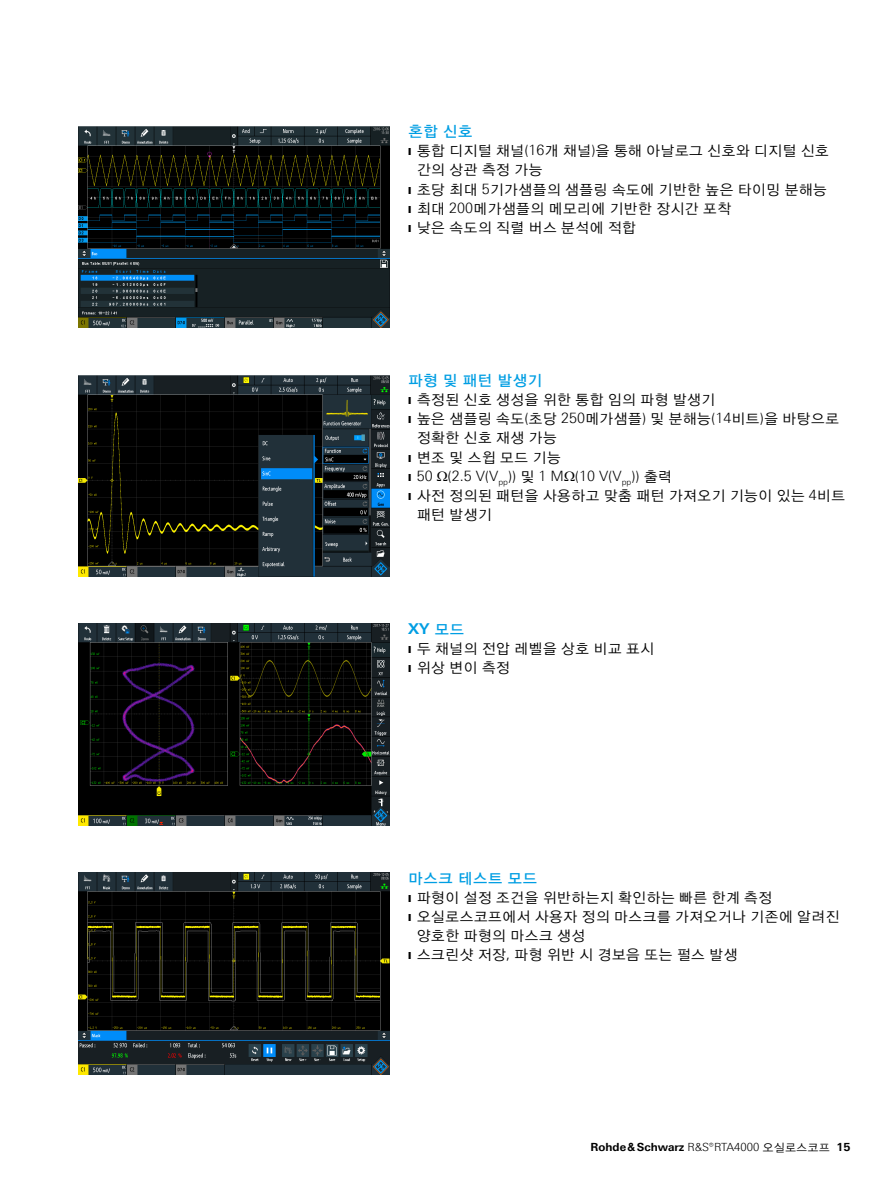
<style>
.page{position:relative;width:893px;height:1191px;background:#fff}
.page>*{position:absolute;margin:0;border:0;box-sizing:border-box;transform-origin:0 0}
.Absatzfett_cyan{font:15px "YDIYGO130 KS Cpc EUC H";color:#009ee3}
.Absatzfett_cyan-2{font:700 15px "Linotype Univers 630";color:#009ee3}
.t1{font:14.25px/19.2px "YDIYGO120 KS Cpc EUC H";color:#000}
.t2{font:300 14.25px "Linotype Univers 330";color:#000}
.t3{font:14.25px "YDIYGO120 KS Cpc EUC H";letter-spacing:.14em;color:#000}
.t4{font:700 11.25px "Linotype Univers 630";color:#000}
.s1{font-family:"Linotype Univers 330";font-weight:300}
.s2{font-family:"YDIYGO120 KS Cpc EUC H";font-weight:400}
.s3{font-family:"YDIYGO130 KS Cpc EUC H";font-weight:400}
</style>
<div class="page">
<img style="left:79px;top:375px;width:310px;height:201px">
<img style="left:79px;top:873px;width:310px;height:201px">
<img style="left:79px;top:624px;width:310px;height:201px">
<img style="left:79px;top:127px;width:310px;height:200px">
<p class="Absatzfett_cyan" style="left:408px;top:124px;width:66px">혼합 신호</p>
<p class="t1" style="left:417px;top:141px;width:414px;text-indent:-9px"><span class="s1">❙</span> 통합 디지털 채널<span class="s1">(16</span>개 채널<span class="s1">)</span>을 통해 아날로그 신호와 디지털 신호 간의 상관 측정 가능</p>
<p class="t1" style="left:408px;top:180px;width:420px"><span class="s1">❙</span> 초당 최대 <span class="s1">5</span>기가샘플의 샘플링 속도에 기반한 높은 타이밍 분해능</p>
<p class="t1" style="left:408px;top:199px;width:325px"><span class="s1">❙</span> 최대 <span class="s1">200</span>메가샘플의 메모리에 기반한 장시간 포착</p>
<p class="t1" style="left:408px;top:218px;width:229px"><span class="s1">❙</span> 낮은 속도의 직렬 버스 분석에 적합</p>
<p class="Absatzfett_cyan" style="left:408px;top:373px;width:136px">파형 및 패턴 발생기</p>
<p class="t1" style="left:408px;top:390px;width:309px"><span class="s1">❙</span> 측정된 신호 생성을 위한 통합 임의 파형 발생기</p>
<p class="t1" style="left:417px;top:409px;width:424px;text-indent:-9px"><span class="s1">❙</span> 높은 샘플링 속도<span class="s1">(</span>초당 <span class="s1">250</span>메가샘플<span class="s1">)</span> 및 분해능<span class="s1">(14</span>비트<span class="s1">)</span>을 바탕으로 정확한 신호 재생 가능</p>
<p class="t3" style="left:408px;top:450px;width:154px"><span class="s1">❙</span>변조및스윕모드기능</p>
<p class="t2" style="left:408px;top:467px;width:265px">❙ 50 (2.5 V(V<sub>pp</sub>)) <span class="s2">및</span> 1 M (10 V(V<sub>pp</sub>)) <span class="s2">출력</span></p>
<p class="t1" style="left:417px;top:486px;width:430px;text-indent:-9px"><span class="s1">❙</span> 사전 정의된 패턴을 사용하고 맞춤 패턴 가져오기 기능이 있는 <span class="s1">4</span>비트 패턴 발생기</p>
<p class="Absatzfett_cyan-2" style="left:408px;top:619px;width:58px">XY <span class="s3">모드</span></p>
<p class="t1" style="left:408px;top:639px;width:248px"><span class="s1">❙</span> 두 채널의 전압 레벨을 상호 비교 표시</p>
<p class="t1" style="left:408px;top:658px;width:103px"><span class="s1">❙</span> 위상 변이 측정</p>
<p class="Absatzfett_cyan" style="left:408px;top:870px;width:131px">마스크 테스트 모드</p>
<p class="t1" style="left:408px;top:888px;width:366px"><span class="s1">❙</span> 파형이 설정 조건을 위반하는지 확인하는 빠른 한계 측정</p>
<p class="t1" style="left:417px;top:907px;width:424px;text-indent:-9px"><span class="s1">❙</span> 오실로스코프에서 사용자 정의 마스크를 가져오거나 기존에 알려진 양호한 파형의 마스크 생성</p>
<p class="t1" style="left:408px;top:945px;width:331px"><span class="s1">❙</span> 스크린샷 저장<span class="s1">,</span> 파형 위반 시 경보음 또는 펄스 발생</p>
<p class="t4" style="left:591px;top:1139px;width:261px">Rohde&amp;Schwarz <span class="s1">R&amp;S®RTA4000</span> <span class="s2">오실로스코프</span> 15</p>
</div>
